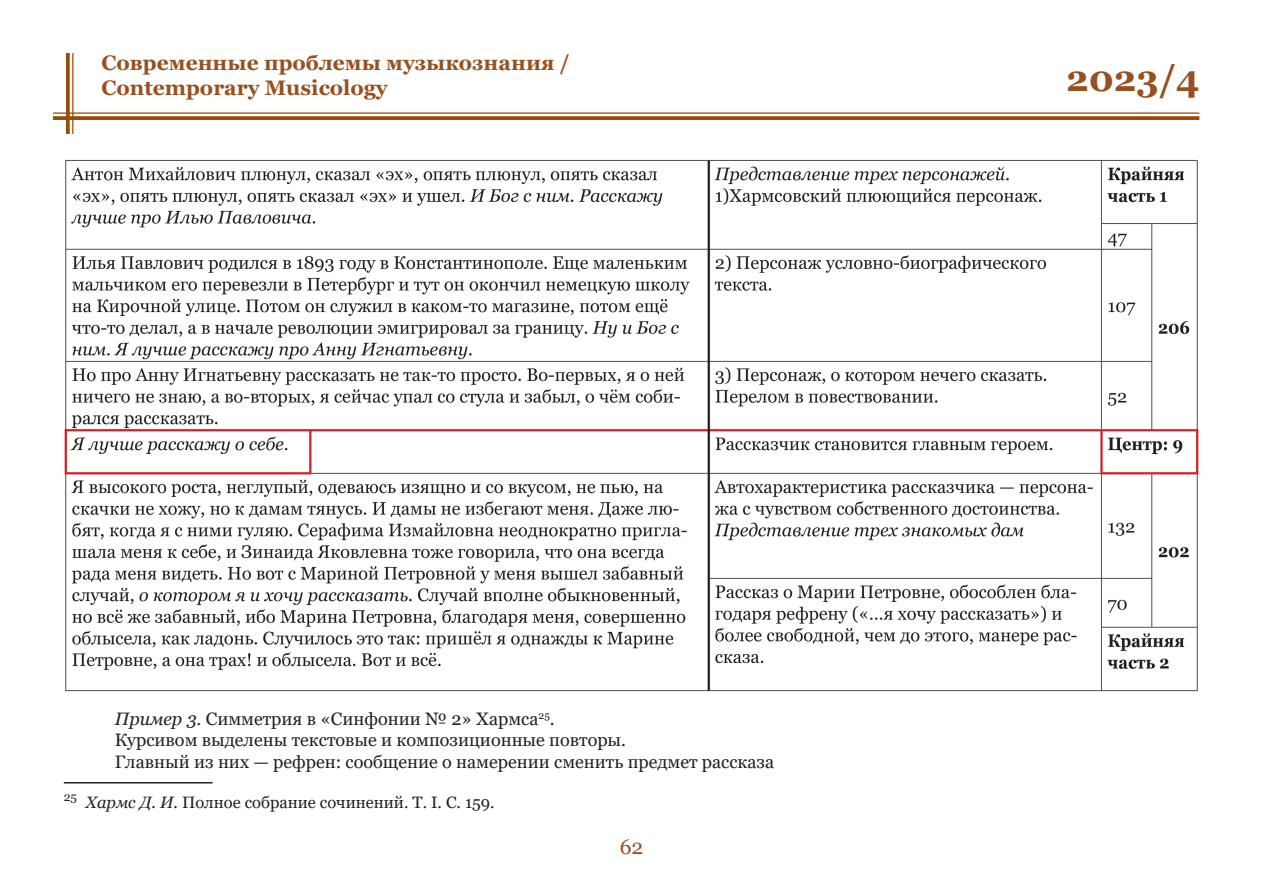
<style>
.page{position:relative;width:1263px;height:893px;background:#fff}
.page>*{position:absolute;margin:0;border:0;box-sizing:border-box;transform-origin:0 0}
.t1{font:700 36px "Georgia";color:#975120}
.t2{font:700 21px/25.2px "Georgia";color:#975120}
.t3{font:21px "Georgia";color:#975120}
.t4{font:18px "Georgia";color:#231f20}
.Сноска{font:16.5px "Georgia";color:#231f20}
.s1{font-style:italic}
</style>
<div class="page">
<hr style="left:53px;top:112px;width:1146px;height:2px;background:#994b06">
<svg style="left:53px;top:116px;width:1146px;height:4px;background:#9e5514"></svg>
<hr style="left:72px;top:53px;width:1px;height:81px;background:#994b06">
<svg style="left:66px;top:53px;width:4px;height:81px"></svg>
<hr style="left:64px;top:782px;width:149px;height:1px;background:#231f20">
<img style="left:64px;top:159px;width:1135px;height:533px">
<p class="t2" style="left:102px;top:50px;width:470px">Современные проблемы музыкознания /<br>Contemporary Musicology</p>
<h1 class="t1" style="left:1066px;top:55px;width:135px">2023/4</h1>
<p class="t4" style="left:115px;top:708px;width:441px"><span class="s1">Пример 3</span>. Симметрия в «Синфонии № 2» Хармса<sup>25</sup>.</p>
<p class="t4" style="left:115px;top:729px;width:513px">Курсивом выделены текстовые и композиционные повторы.</p>
<p class="t4" style="left:115px;top:750px;width:661px">Главный из них — рефрен: сообщение о намерении сменить предмет рассказа</p>
<p class="Сноска" style="left:64px;top:792px;width:432px"><sup>25</sup> <span class="s1">Хармс Д. И.</span> Полное собрание сочинений. Т. I. C. 159.</p>
<p class="t3" style="left:620px;top:834px;width:25px">62</p>
</div>
